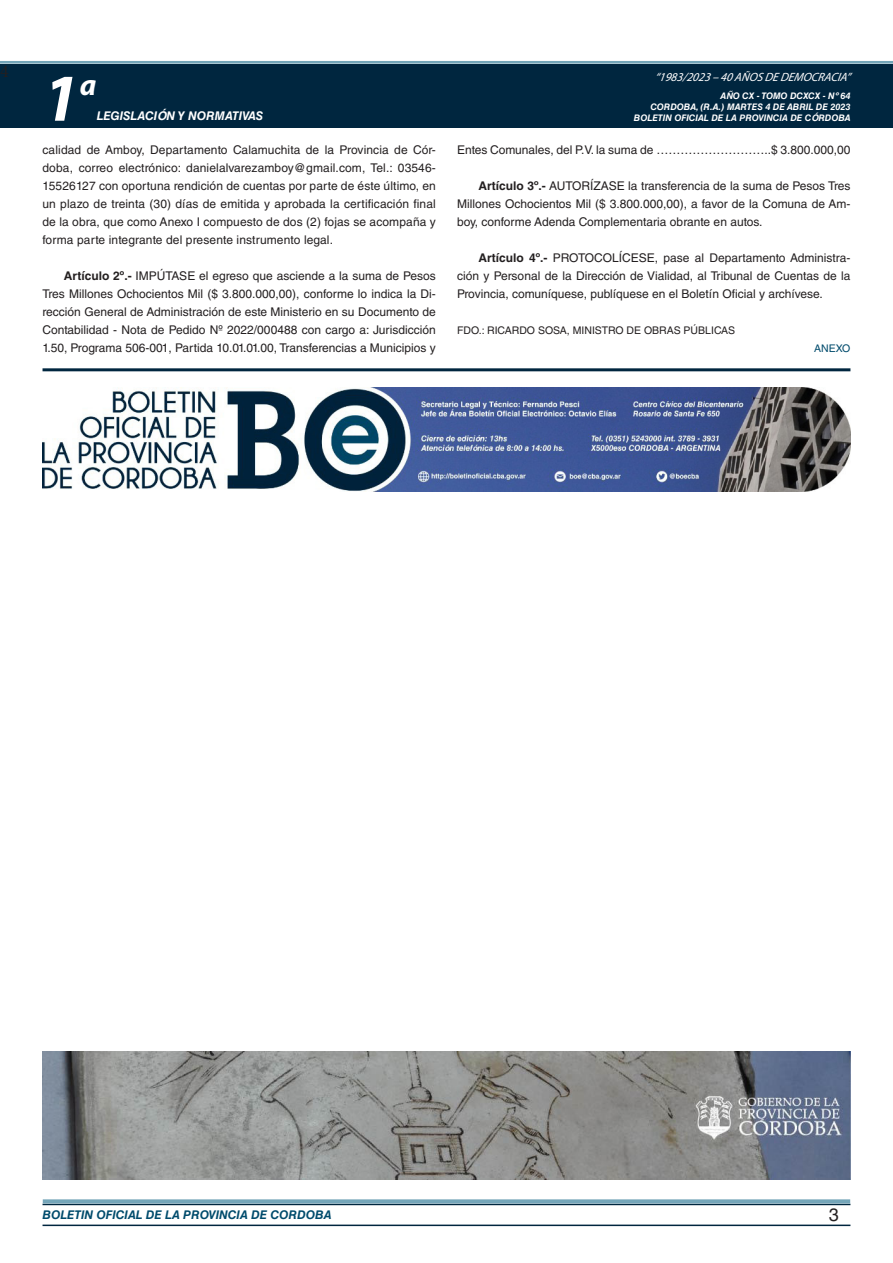
<style>
.page{position:relative;width:893px;height:1263px;background:#fff}
.page>*{position:absolute;margin:0;border:0;box-sizing:border-box;transform-origin:0 0}
.t1{font:italic 700 67.5px "Myriad Pro";color:#fff}
.t2{font:italic 700 30px "Myriad Pro";color:#fff}
.t3{font:18px "Minion Pro";color:#231f20}
.t4{font:18px "Helvetica LT Std";color:#231f20}
.TEXTO_BASE{font:12px/18px "Helvetica LT Std";color:#231f20;text-align:justify}
.t5{font:italic 700 12px "Helvetica LT Std";color:#004b6c}
.t6{font:italic 12px "Myriad Pro";color:#fff}
.t7{font:italic 700 12px "Helvetica LT Std";color:#fff}
.FIRMA{font:10.5px "Helvetica LT Std";color:#231f20}
.ANEXO{font:10.5px "Helvetica LT Std";color:#004b6c}
.t8{font:italic 700 9px/10.8px "Helvetica LT Std";color:#fff;text-align:right}
.s1{font-weight:700}
</style>
<div class="page">
<div style="left:0;top:61px;width:893px;height:6px;background:#fff;opacity:.75"></div>
<div style="left:0;top:64px;width:893px;height:64px;background:#00263f"></div>
<hr style="left:43px;top:1224px;width:807px;height:2px;background:#00263f">
<div style="left:42px;top:1198px;width:809px;height:8px;background:#fff;opacity:.75"></div>
<img style="left:42px;top:1051px;width:809px;height:129px">
<hr style="left:43px;top:368px;width:807px;height:3px;background:#00263f">
<img style="left:43px;top:388px;width:807px;height:103px">
<h3 class="t3" style="left:0;top:59px;width:10px">4</h3>
<h1 class="t1" style="left:43px;top:54px;width:38px">1</h1>
<h2 class="t2" style="left:80px;top:66px;width:18px">a</h2>
<p class="t7" style="left:97px;top:109px;width:168px">LEGISLACIÓN Y NORMATIVAS</p>
<p class="TEXTO_BASE" style="left:43px;top:141px;width:395px">calidad de Amboy, Departamento Calamuchita de la Provincia de Cór&shy;doba, correo electrónico: danielalvarezamboy@gmail.com, Tel.: 03546- 15526127 con oportuna rendición de cuentas por parte de éste último, en un plazo de treinta (30) días de emitida y aprobada la certificación final de la obra, que como Anexo I compuesto de dos (2) fojas se acompaña y forma parte integrante del presente instrumento legal.</p>
<p class="TEXTO_BASE" style="left:43px;top:267px;width:395px;text-indent:21px"><span class="s1">Artículo 2º.-</span> IMPÚTASE el egreso que asciende a la suma de Pesos Tres Millones Ochocientos Mil ($ 3.800.000,00), conforme lo indica la Di&shy;rección General de Administración de este Ministerio en su Documento de Contabilidad - Nota de Pedido Nº 2022/000488 con cargo a: Jurisdicción 1.50, Programa 506-001, Partida 10.01.01.00, Transferencias a Municipios y</p>
<p class="t6" style="left:655px;top:70px;width:197px">“ 1983/2023 – 40 AÑOS DE DEMOCRACIA”</p>
<p class="t8" style="left:634px;top:91px;width:218px">AÑO CX - TOMO DCXCX - Nº 64<br>CORDOBA, (R.A.) MARTES 4 DE ABRIL DE 2023<br>BOLETIN OFICIAL DE LA PROVINCIA DE CÓRDOBA</p>
<p class="TEXTO_BASE" style="left:457px;top:141px;width:395px">Entes Comunales, del P.V. la suma de ………………………..$ 3.800.000,00</p>
<p class="TEXTO_BASE" style="left:457px;top:177px;width:395px;text-indent:21px"><span class="s1">Artículo 3º.-</span> AUTORÍZASE la transferencia de la suma de Pesos Tres Millones Ochocientos Mil ($ 3.800.000,00), a favor de la Comuna de Am&shy;boy, conforme Adenda Complementaria obrante en autos.</p>
<p class="TEXTO_BASE" style="left:457px;top:249px;width:395px;text-indent:21px"><span class="s1">Artículo 4º.-</span> PROTOCOLÍCESE, pase al Departamento Administra&shy;ción y Personal de la Dirección de Vialidad, al Tribunal de Cuentas de la Provincia, comuníquese, publíquese en el Boletín Oficial y archívese.</p>
<p class="FIRMA" style="left:457px;top:324px;width:279px">FDO.: RICARDO SOSA, MINISTRO DE OBRAS PÚBLICAS</p>
<p class="ANEXO" style="left:814px;top:342px;width:38px">ANEXO</p>
<p class="t5" style="left:43px;top:1208px;width:290px">BOLETIN OFICIAL DE LA PROVINCIA DE CORDOBA</p>
<h3 class="t4" style="left:829px;top:1204px;width:12px">3</h3>
</div>
